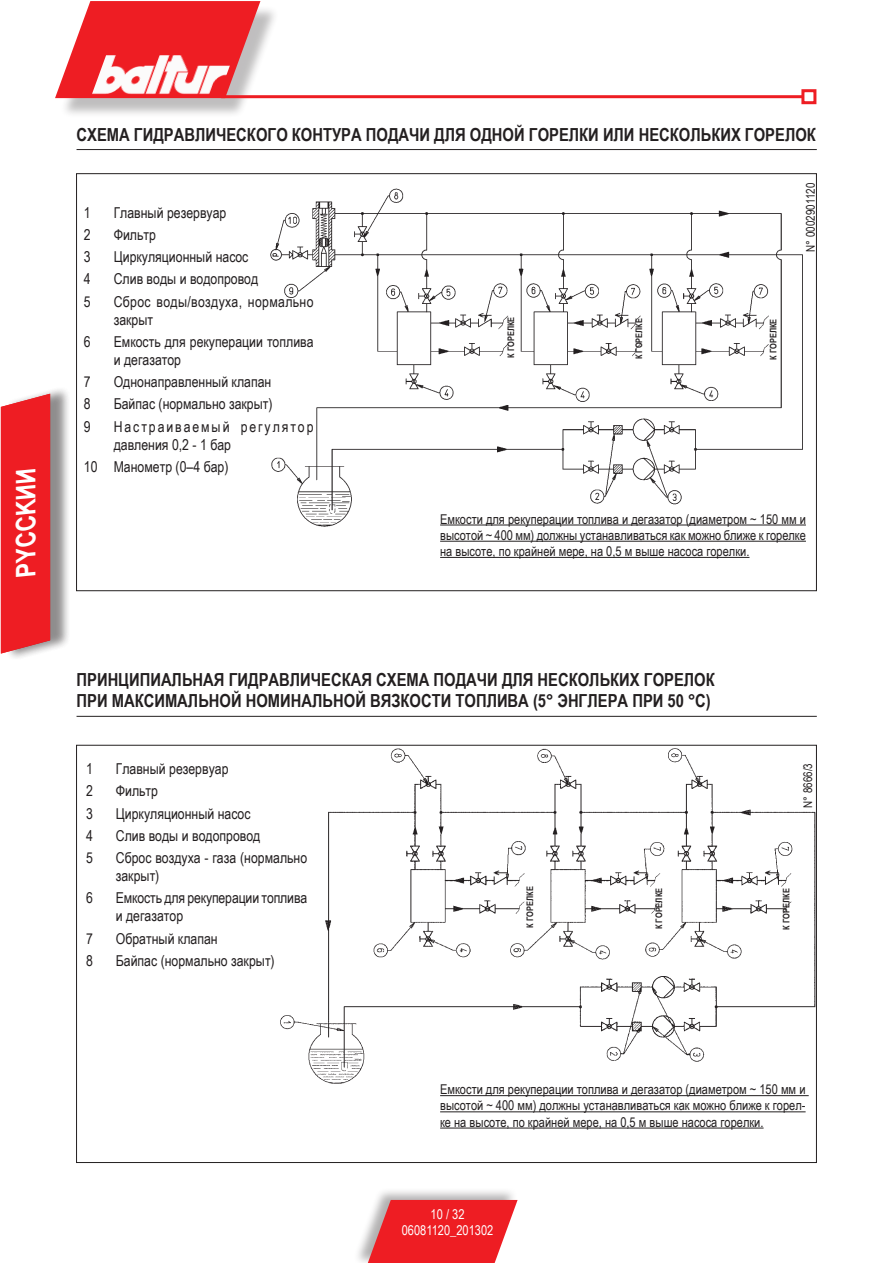
<style>
.page{position:relative;width:893px;height:1263px;background:#fff}
.page>*{position:absolute;margin:0;border:0;box-sizing:border-box;transform-origin:0 0}
.t1{font:italic 700 27px "Arial Narrow";color:#fff}
.t2{font:700 18px/21.6px "Arial Narrow";color:#231f20}
.t3{font:15px/18px "Arial Narrow";color:#231f20}
.t4{font:15px/18px "Arial Narrow";letter-spacing:.13em;color:#231f20}
.t5{font:15px/18px "Arial Narrow";letter-spacing:.02em;color:#231f20}
.t6{font:13.5px/16.2px "Arial Narrow";color:#231f20;text-align:justify}
.t7{font:13.5px/16.5px "Arial Narrow";color:#fff;text-align:center}
.t8{font:12px "Arial Narrow";color:#231f20}
.t9{font:700 9px "Arial Narrow";color:#231f20}
</style>
<div class="page">
<div style="left:353px;top:1187px;width:164px;height:76px;background:#231f20;opacity:.35"></div>
<svg style="left:368px;top:1200px;width:150px;height:63px;background:#ec3c41"></svg>
<div style="left:60px;top:5px;width:220px;height:113px;background:#231f20;opacity:.29"></div>
<svg style="left:55px;top:1px;width:205px;height:97px;background:#ed4b50"></svg>
<hr style="left:221px;top:95px;width:582px;height:3px;background:#ee1d23">
<div style="left:801px;top:89px;width:15px;height:15px;border:3px solid #ee1d23"></div>
<img style="left:92px;top:55px;width:142px;height:40px">
<img style="left:270px;top:188px;width:536px;height:339px">
<img style="left:280px;top:748px;width:535px;height:336px">
<div style="left:5px;top:386px;width:66px;height:275px;background:#231f20;opacity:.3"></div>
<div style="left:1px;top:394px;width:49px;height:259px;background:#ee1d23"></div>
<hr style="left:77px;top:716px;width:740px;height:1px;background:#231f20">
<hr style="left:440px;top:1095px;width:369px;height:1px;background:#231f20">
<hr style="left:440px;top:1111px;width:366px;height:1px;background:#231f20">
<hr style="left:440px;top:1127px;width:324px;height:1px;background:#231f20">
<hr style="left:77px;top:149px;width:740px;height:1px;background:#231f20">
<hr style="left:440px;top:524px;width:366px;height:1px;background:#231f20">
<hr style="left:440px;top:541px;width:366px;height:1px;background:#231f20">
<hr style="left:440px;top:557px;width:309px;height:1px;background:#231f20">
<h1 class="t1" style="left:5px;top:576px;width:121px;rotate:-90deg">PYCCKИИ</h1>
<h1 class="t1" style="left:5px;top:570px;width:110px;rotate:-90deg">ENGLISH</h1>
<p class="t2" style="left:77px;top:123px;width:741px">СХЕМА ГИДРАВЛИЧЕСКОГО КОНТУРА ПОДАЧИ ДЛЯ ОДНОЙ ГОРЕЛКИ ИЛИ НЕСКОЛЬКИХ ГОРЕЛОК</p>
<p class="t3" style="left:84px;top:203px;width:8px">1</p>
<p class="t3" style="left:114px;top:203px;width:114px">Главный резервуар</p>
<p class="t3" style="left:84px;top:225px;width:8px">2</p>
<p class="t3" style="left:114px;top:225px;width:44px">Фильтр</p>
<p class="t3" style="left:84px;top:247px;width:8px">3</p>
<p class="t3" style="left:114px;top:247px;width:136px">Циркуляционный насос</p>
<p class="t3" style="left:84px;top:269px;width:8px">4</p>
<p class="t3" style="left:114px;top:269px;width:146px">Слив воды и водопровод</p>
<p class="t3" style="left:84px;top:292px;width:8px">5</p>
<p class="t5" style="left:114px;top:292px;width:201px">Сброс воды/воздуха, нормально закрыт</p>
<p class="t3" style="left:84px;top:332px;width:8px">6</p>
<p class="t3" style="left:114px;top:332px;width:201px">Емкость для рекуперации топлива и дегазатор</p>
<p class="t3" style="left:84px;top:372px;width:8px">7</p>
<p class="t3" style="left:114px;top:372px;width:159px">Однонаправленный клапан</p>
<p class="t3" style="left:84px;top:394px;width:8px">8</p>
<p class="t3" style="left:114px;top:394px;width:160px">Байпас (нормально закрыт)</p>
<p class="t3" style="left:84px;top:417px;width:8px">9</p>
<p class="t4" style="left:114px;top:417px;width:201px">Настраиваемый регулятор давления 0,2 - 1 бар</p>
<p class="t3" style="left:84px;top:457px;width:146px">10 Манометр (0–4 бар)</p>
<p class="t9" style="left:504px;top:358px;width:43px;rotate:-90deg">К ГОРЕЛКЕ</p>
<p class="t9" style="left:632px;top:359px;width:43px;rotate:-90deg">К ГОРЕЛКЕ</p>
<p class="t9" style="left:767px;top:360px;width:43px;rotate:-90deg">К ГОРЕЛКЕ</p>
<p class="t8" style="left:802px;top:252px;width:70px;rotate:-90deg">N° 0002901120</p>
<p class="t6" style="left:440px;top:510px;width:367px">Емкости для рекуперации топлива и дегазатор (диаметром ~ 150 мм и высотой ~ 400 мм) должны устанавливаться как можно ближе к горелке на высоте, по крайней мере, на 0,5 м выше насоса горелки.</p>
<p class="t2" style="left:77px;top:668px;width:640px">ПРИНЦИПИАЛЬНАЯ ГИДРАВЛИЧЕСКАЯ СХЕМА ПОДАЧИ ДЛЯ НЕСКОЛЬКИХ ГОРЕЛОК<br>ПРИ МАКСИМАЛЬНОЙ НОМИНАЛЬНОЙ ВЯЗКОСТИ ТОПЛИВА (5° ЭНГЛЕРА ПРИ 50 °C)</p>
<p class="t3" style="left:86px;top:759px;width:8px">1</p>
<p class="t3" style="left:116px;top:759px;width:114px">Главный резервуар</p>
<p class="t3" style="left:86px;top:781px;width:8px">2</p>
<p class="t3" style="left:116px;top:781px;width:44px">Фильтр</p>
<p class="t3" style="left:86px;top:804px;width:8px">3</p>
<p class="t3" style="left:116px;top:804px;width:136px">Циркуляционный насос</p>
<p class="t3" style="left:86px;top:826px;width:8px">4</p>
<p class="t3" style="left:116px;top:826px;width:146px">Слив воды и водопровод</p>
<p class="t3" style="left:86px;top:848px;width:8px">5</p>
<p class="t3" style="left:116px;top:848px;width:193px">Сброс воздуха - газа (нормально закрыт)</p>
<p class="t3" style="left:86px;top:888px;width:8px">6</p>
<p class="t3" style="left:116px;top:888px;width:193px">Емкость для рекуперации топлива и дегазатор</p>
<p class="t3" style="left:86px;top:929px;width:8px">7</p>
<p class="t3" style="left:116px;top:929px;width:103px">Обратный клапан</p>
<p class="t3" style="left:86px;top:951px;width:8px">8</p>
<p class="t3" style="left:116px;top:951px;width:160px">Байпас (нормально закрыт)</p>
<p class="t8" style="left:799px;top:808px;width:46px;rotate:-90deg">N° 8666/3</p>
<p class="t9" style="left:523px;top:927px;width:43px;rotate:-90deg">К ГОРЕЛКЕ</p>
<p class="t9" style="left:652px;top:929px;width:43px;rotate:-90deg">К ГОРЕЛКЕ</p>
<p class="t9" style="left:779px;top:930px;width:43px;rotate:-90deg">К ГОРЕЛКЕ</p>
<p class="t6" style="left:440px;top:1081px;width:367px">Емкости для рекуперации топлива и дегазатор (диаметром ~ 150 мм и высотой ~ 400 мм) должны устанавливаться как можно ближе к горел&shy;ке на высоте, по крайней мере, на 0,5 м выше насоса горелки.</p>
<p class="t7" style="left:402px;top:1205px;width:93px">10 / 32<br>06081120_201302</p>
</div>
